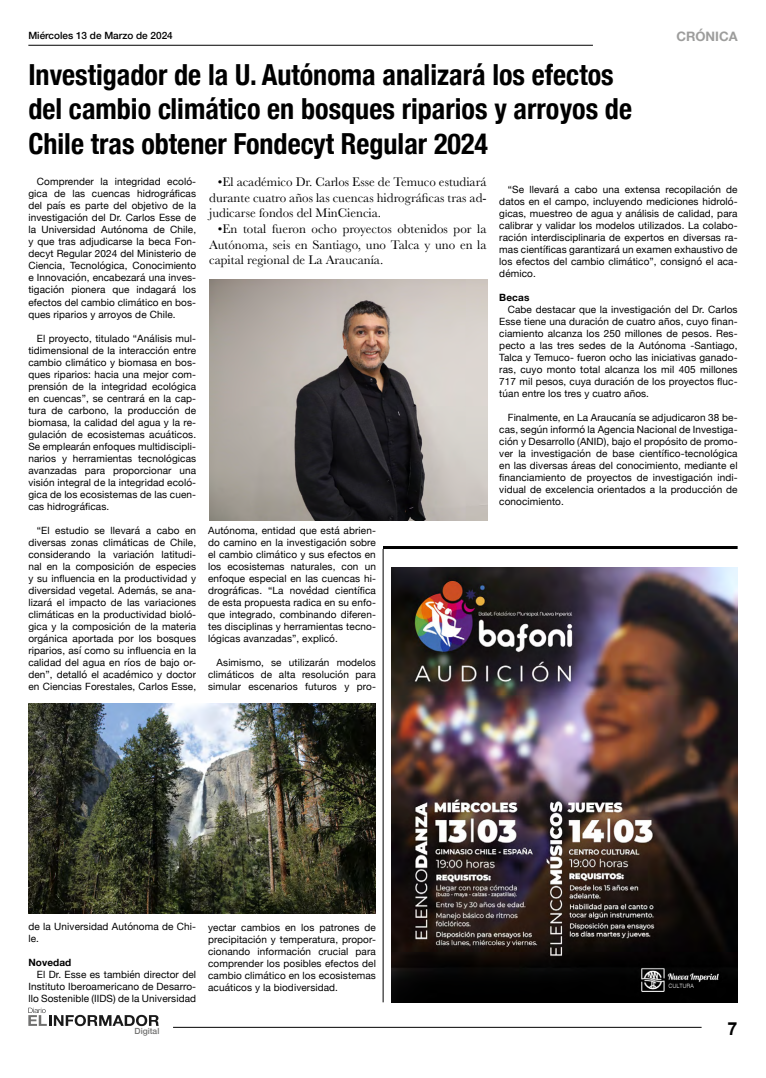
<style>
.page{position:relative;width:766px;height:1078px;background:#fff}
.page>*{position:absolute;margin:0;border:0;box-sizing:border-box;transform-origin:0 0}
.t1{font:700 condensed 29px/34.8px "Helvetica Neue";color:#000}
.t2{font:700 18px "Arial";color:#000}
.t3{font:13px/15.6px "Baskerville";color:#000;text-align:justify}
.t4{font:700 13px "Helvetica Neue";color:#9d9d9c}
.t5{font:10px/12px "Helvetica Neue";letter-spacing:.01em;color:#000;text-align:justify}
.t6{font:500 10px "Helvetica Neue";color:#000}
.t7{font:700 10px "Helvetica Neue";letter-spacing:.01em;color:#000}
.t8{font:500 8.5px "Helvetica Neue";color:#717170}
</style>
<div class="page">
<hr style="left:28px;top:45px;width:564px;height:1px;background:#000">
<hr style="left:173px;top:1026px;width:528px;height:1px;background:#000">
<svg style="left:28px;top:1007px;width:131px;height:18px"></svg>
<hr style="left:383px;top:549px;width:1px;height:453px;background:#000">
<img style="left:391px;top:568px;width:346px;height:434px">
<img style="left:210px;top:279px;width:278px;height:241px">
<img style="left:28px;top:703px;width:348px;height:210px">
<hr style="left:383px;top:546px;width:354px;height:3px;background:#000">
<p class="t6" style="left:28px;top:28px;width:146px">Miércoles 13 de Marzo de 2024</p>
<h3 class="t4" style="left:676px;top:26px;width:63px">CRÓNICA</h3>
<h1 class="t1" style="left:28px;top:55px;width:605px">Investigador de la U. Autónoma analizará los efectos del cambio climático en bosques riparios y arroyos de<br>Chile tras obtener Fondecyt Regular 2024</h1>
<p class="t5" style="left:499px;top:184px;width:240px;text-indent:8px">“Se llevará a cabo una extensa recopilación de datos en el campo, incluyendo mediciones hidroló&shy;gicas, muestreo de agua y análisis de calidad, para calibrar y validar los modelos utilizados. La colabo&shy;ración interdisciplinaria de expertos en diversas ra&shy;mas científicas garantizará un examen exhaustivo de los efectos del cambio climático”, consignó el aca&shy;démico.</p>
<p class="t7" style="left:499px;top:290px;width:32px">Becas</p>
<p class="t5" style="left:499px;top:304px;width:240px;text-indent:8px">Cabe destacar que la investigación del Dr. Carlos Esse tiene una duración de cuatro años, cuyo finan&shy;ciamiento alcanza los 250 millones de pesos. Res&shy;pecto a las tres sedes de la Autónoma -Santiago, Talca y Temuco- fueron ocho las iniciativas ganado&shy;ras, cuyo monto total alcanza los mil 405 millones 717 mil pesos, cuya duración de los proyectos fluc&shy;túan entre los tres y cuatro años.</p>
<p class="t5" style="left:499px;top:412px;width:240px;text-indent:8px">Finalmente, en La Araucanía se adjudicaron 38 be&shy;cas, según informó la Agencia Nacional de Investiga&shy;ción y Desarrollo (ANID), bajo el propósito de promo&shy;ver la investigación de base científico-tecnológica en las diversas áreas del conocimiento, mediante el financiamiento de proyectos de investigación indi&shy;vidual de excelencia orientados a la producción de conocimiento.</p>
<h3 class="t3" style="left:209px;top:174px;width:279px;text-indent:9px">•El académico Dr. Carlos Esse de Temuco estudiará durante cuatro años las cuencas hidrográficas tras ad&shy;judicarse fondos del MinCiencia.</h3>
<h3 class="t3" style="left:209px;top:221px;width:279px;text-indent:9px">•En total fueron ocho proyectos obtenidos por la Autónoma, seis en Santiago, uno Talca y uno en la capital regional de La Araucanía.</h3>
<p class="t5" style="left:28px;top:176px;width:169px;text-indent:8px">Comprender la integridad ecoló&shy;gica de las cuencas hidrográficas del país es parte del objetivo de la investigación del Dr. Carlos Esse de la Universidad Autónoma de Chile, y que tras adjudicarse la beca Fon&shy;decyt Regular 2024 del Ministerio de Ciencia, Tecnológica, Conocimiento e Innovación, encabezará una inves&shy;tigación pionera que indagará los efectos del cambio climático en bos&shy;ques riparios y arroyos de Chile.</p>
<p class="t5" style="left:28px;top:332px;width:169px;text-indent:8px">El proyecto, titulado “Análisis mul&shy;tidimensional de la interacción entre cambio climático y biomasa en bos&shy;ques riparios: hacia una mejor com&shy;prensión de la integridad ecológica en cuencas”, se centrará en la cap&shy;tura de carbono, la producción de biomasa, la calidad del agua y la re&shy;gulación de ecosistemas acuáticos.<br>Se emplearán enfoques multidiscipli&shy;narios y herramientas tecnológicas avanzadas para proporcionar una visión integral de la integridad ecoló&shy;gica de los ecosistemas de las cuen&shy;cas hidrográficas.</p>
<p class="t5" style="left:28px;top:524px;width:169px;text-indent:9px">“El estudio se llevará a cabo en diversas zonas climáticas de Chile, considerando la variación latitudi&shy;nal en la composición de especies y su influencia en la productividad y diversidad vegetal. Además, se ana&shy;lizará el impacto de las variaciones climáticas en la productividad bioló&shy;gica y la composición de la materia orgánica aportada por los bosques riparios, así como su influencia en la calidad del agua en ríos de bajo or&shy;den”, detalló el académico y doctor en Ciencias Forestales, Carlos Esse,</p>
<p class="t5" style="left:208px;top:525px;width:169px">Autónoma, entidad que está abrien&shy;do camino en la investigación sobre el cambio climático y sus efectos en los ecosistemas naturales, con un enfoque especial en las cuencas hi&shy;drográficas. “La novedad científica de esta propuesta radica en su enfo&shy;que integrado, combinando diferen&shy;tes disciplinas y herramientas tecno&shy;lógicas avanzadas”, explicó.</p>
<p class="t5" style="left:208px;top:657px;width:169px;text-indent:8px">Asimismo, se utilizarán modelos climáticos de alta resolución para simular escenarios futuros y pro-</p>
<p class="t5" style="left:28px;top:920px;width:169px">de la Universidad Autónoma de Chi&shy;le.</p>
<p class="t7" style="left:28px;top:954px;width:45px">Novedad</p>
<p class="t5" style="left:28px;top:968px;width:169px;text-indent:8px">El Dr. Esse es también director del Instituto Iberoamericano de Desarro&shy;llo Sostenible (IIDS) de la Universidad</p>
<p class="t8" style="left:134px;top:1023px;width:26px">Digital</p>
<p class="t5" style="left:208px;top:921px;width:169px">yectar cambios en los patrones de precipitación y temperatura, propor&shy;cionando información crucial para comprender los posibles efectos del cambio climático en los ecosistemas acuáticos y la biodiversidad.</p>
<h2 class="t2" style="left:727px;top:1016px;width:12px">7</h2>
</div>
